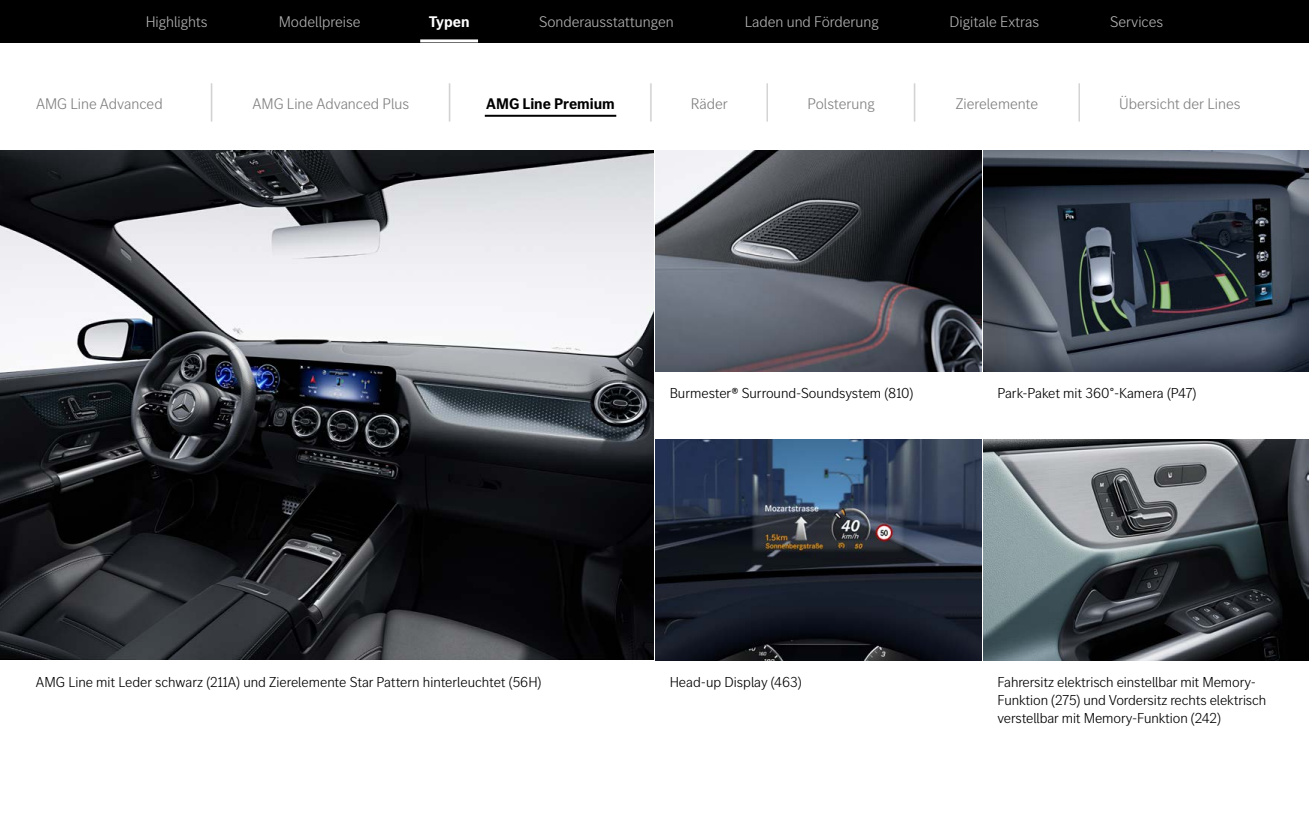
<style>
.page{position:relative;width:1309px;height:820px;background:#fff}
.page>*{position:absolute;margin:0;border:0;box-sizing:border-box;transform-origin:0 0}
.t1{font:300 45.6px "MB Corpo S Title";color:#cdcccc;scale:.53 1}
.t2{font:300 16px "MB Corpo S Title";color:#b3b2b2}
.t3{font:300 16px "MB Corpo S Title";color:#808080}
.t4{font:700 16px "MB Corpo S Title";color:#000}
.t5{font:700 16px "MB Corpo S Title";color:#fff}
.t6{font:300 15px/18px "MB Corpo S Title";letter-spacing:-.005em;color:#000}
</style>
<div class="page">
<img style="left:983px;top:150px;width:326px;height:221px">
<img style="left:656px;top:150px;width:325px;height:221px">
<img style="left:983px;top:439px;width:326px;height:221px">
<img style="left:656px;top:439px;width:325px;height:221px">
<img style="left:0;top:150px;width:654px;height:510px">
<hr style="left:485px;top:115px;width:131px;height:2px;background:#000">
<div style="left:0;top:0;width:1309px;height:43px;background:#000"></div>
<hr style="left:420px;top:39px;width:58px;height:3px;background:#fff">
<p class="t2" style="left:146px;top:11px;width:64px">Highlights</p>
<p class="t2" style="left:279px;top:11px;width:83px">Modellpreise</p>
<p class="t5" style="left:429px;top:11px;width:42px">Typen</p>
<p class="t2" style="left:539px;top:11px;width:136px">Sonderausstattungen</p>
<p class="t2" style="left:745px;top:11px;width:136px">Laden und Förderung</p>
<p class="t2" style="left:950px;top:11px;width:91px">Digitale Extras</p>
<p class="t2" style="left:1110px;top:11px;width:55px">Services</p>
<p class="t3" style="left:36px;top:94px;width:128px">AMG Line Advanced</p>
<h1 class="t1" style="left:209px;top:73px;width:11px">|</h1>
<p class="t3" style="left:252px;top:94px;width:158px">AMG Line Advanced Plus</p>
<h1 class="t1" style="left:447px;top:73px;width:11px">|</h1>
<p class="t4" style="left:486px;top:93px;width:130px">AMG Line Premium</p>
<h1 class="t1" style="left:649px;top:73px;width:11px">|</h1>
<p class="t3" style="left:691px;top:94px;width:39px">Räder</p>
<h1 class="t1" style="left:765px;top:73px;width:11px">|</h1>
<p class="t3" style="left:808px;top:94px;width:69px">Polsterung</p>
<h1 class="t1" style="left:912px;top:73px;width:11px">|</h1>
<p class="t3" style="left:956px;top:94px;width:84px">Zierelemente</p>
<h1 class="t1" style="left:1077px;top:73px;width:11px">|</h1>
<p class="t3" style="left:1119px;top:94px;width:123px">Übersicht der Lines</p>
<p class="t6" style="left:670px;top:383px;width:245px">Burmester® Surround-Soundsystem (810)</p>
<p class="t6" style="left:997px;top:383px;width:201px">Park-Paket mit 360°-Kamera (P47)</p>
<p class="t6" style="left:36px;top:672px;width:507px">AMG Line mit Leder schwarz (211A) und Zierelemente Star Pattern hinterleuchtet (56H)</p>
<p class="t6" style="left:670px;top:672px;width:133px">Head-up Display (463)</p>
<p class="t6" style="left:997px;top:672px;width:270px">Fahrersitz elektrisch einstellbar mit Memory-<br>Funktion (275) und Vordersitz rechts elektrisch verstellbar mit Memory-Funktion (242)</p>
</div>
